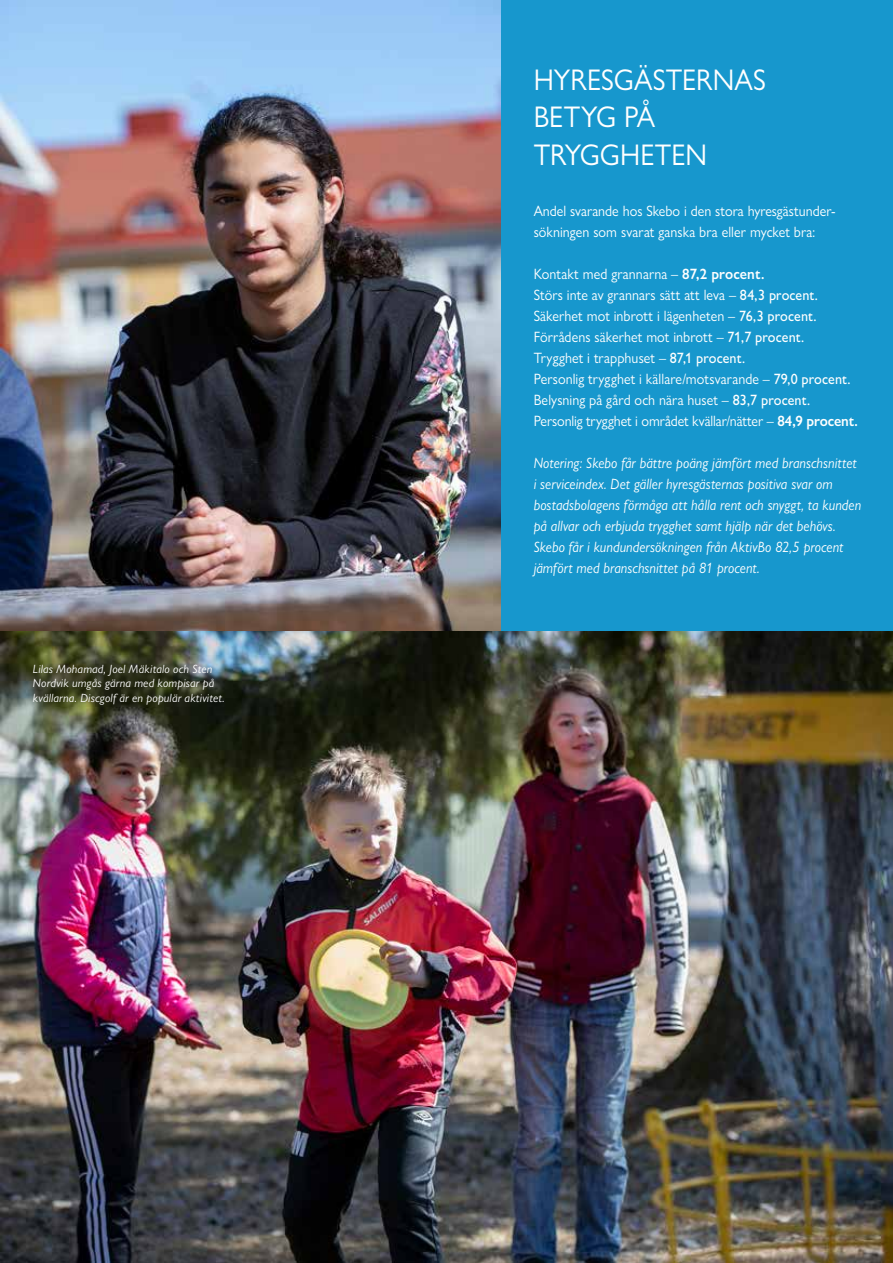
<style>
.page{position:relative;width:893px;height:1263px;background:#fff}
.page>*{position:absolute;margin:0;border:0;box-sizing:border-box;transform-origin:0 0}
.t1{font:30px/37.5px "Gill Sans Nova";letter-spacing:.005em;color:#fff;scale:.94 1}
.t2{font:15px/21px "Gill Sans Nova";letter-spacing:.005em;color:#fff;scale:.94 1}
.t3{font:italic 15px/21px "Gill Sans Nova";letter-spacing:.005em;color:#fff;scale:.94 1}
.t4{font:italic 12px/14.2px "Gill Sans Nova";letter-spacing:.015em;color:#fff}
.s1{font-weight:600}
.s2{font-weight:500}
</style>
<div class="page">
<img style="left:1px;top:0;width:501px;height:631px">
<div style="left:502px;top:0;width:391px;height:631px;background:#1797cd"></div>
<img style="left:0;top:631px;width:893px;height:632px">
<p class="t4" style="left:33px;top:662px;width:193px">Lilas Mohamad, Joel Mäkitalo och Sten<br>Nordvik umgås gärna med kompisar på kvällarna. Discgolf är en populär aktivitet.</p>
<h1 class="t1" style="left:534px;top:61px;width:249px">HYRESGÄSTERNAS<br>BETYG PÅ<br>TRYGGHETEN</h1>
<p class="t2" style="left:534px;top:201px;width:323px">Andel svarande hos Skebo i den stora hyresgästunder&shy;sökningen som svarat ganska bra eller mycket bra:</p>
<p class="t2" style="left:534px;top:264px;width:346px">Kontakt med grannarna – <span class="s1">87,2 procent.<br></span>Störs inte av grannars sätt att leva – <span class="s2">84,3 procent.<br></span>Säkerhet mot inbrott i lägenheten – <span class="s2">76,3 procent.<br></span>Förrådens säkerhet mot inbrott – <span class="s2">71,7 procent.<br></span>Trygghet i trapphuset – <span class="s2">87,1 procent.<br></span>Personlig trygghet i källare/motsvarande – <span class="s2">79,0 procent.<br></span>Belysning på gård och nära huset – <span class="s2">83,7 procent.<br></span>Personlig trygghet i området kvällar/nätter – <span class="s1">84,9 procent.</span></p>
<p class="t3" style="left:534px;top:452px;width:350px">Notering: Skebo får bättre poäng jämfört med branschsnittet i serviceindex. Det gäller hyresgästernas positiva svar om bostadsbolagens förmåga att hålla rent och snyggt, ta kunden på allvar och erbjuda trygghet samt hjälp när det behövs.<br>Skebo får i kundundersökningen från AktivBo 82,5 procent jämfört med branschsnittet på 81 procent.</p>
</div>
